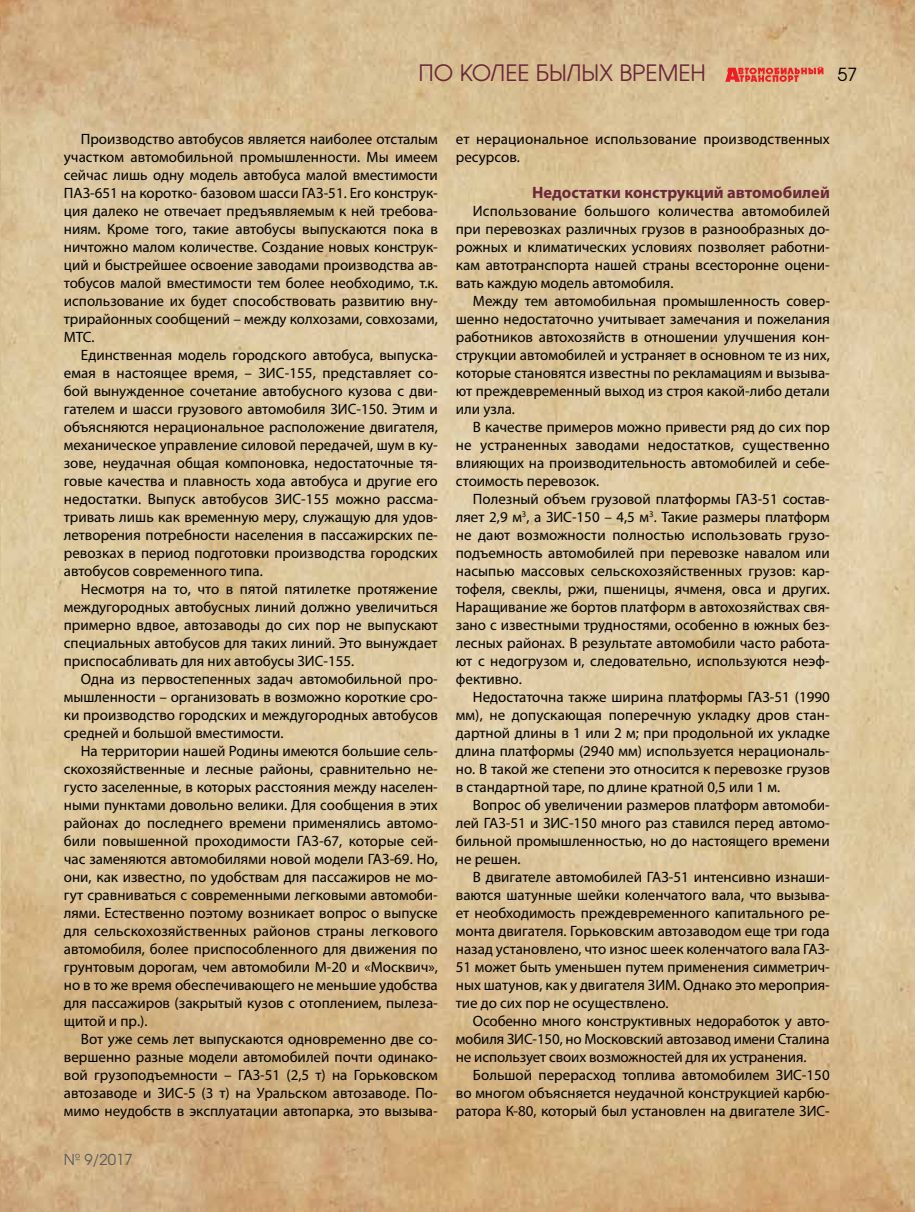
<style>
.page{position:relative;width:915px;height:1212px;background:#fff}
.page>*{position:absolute;margin:0;border:0;box-sizing:border-box;transform-origin:0 0}
.t1{font:22.5px "AG Avalanche C";color:#6a283a}
.t2{font:18px "AG Avalanche C";color:#000}
.t3{font:700 16.5px "Myriad Pro";color:#6a283a}
.t4{font:15px/18px "Myriad Pro";color:#000;text-align:justify}
.t5{font:15px "AG Avalanche C";color:#58595b}
</style>
<div class="page">
<img style="left:0;top:0;width:914px;height:1212px">
<svg style="left:725px;top:66px;width:98px;height:16px;background:#e17561"></svg>
<h1 class="t1" style="left:418px;top:59px;width:288px">ПО КОЛЕЕ БЫЛЫХ ВРЕМЕН</h1>
<p class="t2" style="left:837px;top:63px;width:21px">57</p>
<p class="t4" style="left:64px;top:130px;width:375px;text-indent:17px">Производство автобусов является наиболее отсталым участком автомобильной промышленности. Мы имеем сейчас лишь одну модель автобуса малой вместимости ПАЗ-651 на коротко- базовом шасси ГАЗ-51. Его конструк&shy;ция далеко не отвечает предъявляемым к ней требова&shy;ниям. Кроме того, такие автобусы выпускаются пока в ничтожно малом количестве. Создание новых конструк&shy;ций и быстрейшее освоение заводами производства ав&shy;тобусов малой вместимости тем более необходимо, т.к. использование их будет способствовать развитию вну&shy;трирайонных сообщений – между колхозами, совхозами, МТС.</p>
<p class="t4" style="left:64px;top:346px;width:375px;text-indent:17px">Единственная модель городского автобуса, выпуска&shy;емая в настоящее время, – ЗИС-155, представляет со&shy;бой вынужденное сочетание автобусного кузова с дви&shy;гателем и шасси грузового автомобиля ЗИС-150. Этим и объясняются нерациональное расположение двигателя, механическое управление силовой передачей, шум в ку&shy;зове, неудачная общая компоновка, недостаточные тя&shy;говые качества и плавность хода автобуса и другие его недостатки. Выпуск автобусов ЗИС-155 можно рассма&shy;тривать лишь как временную меру, служащую для удов&shy;летворения потребности населения в пассажирских пе&shy;ревозках в период подготовки производства городских автобусов современного типа.</p>
<p class="t4" style="left:64px;top:580px;width:375px;text-indent:17px">Несмотря на то, что в пятой пятилетке протяжение междугородных автобусных линий должно увеличиться примерно вдвое, автозаводы до сих пор не выпускают специальных автобусов для таких линий. Это вынуждает приспосабливать для них автобусы ЗИС-155.</p>
<p class="t4" style="left:64px;top:670px;width:375px;text-indent:17px">Одна из первостепенных задач автомобильной про&shy;мышленности – организовать в возможно короткие сро&shy;ки производство городских и междугородных автобусов средней и большой вместимости.</p>
<p class="t4" style="left:64px;top:742px;width:375px;text-indent:17px">На территории нашей Родины имеются большие сель&shy;скохозяйственные и лесные районы, сравнительно не&shy;густо заселенные, в которых расстояния между населен&shy;ными пунктами довольно велики. Для сообщения в этих районах до последнего времени применялись автомо&shy;били повышенной проходимости ГАЗ-67, которые сей&shy;час заменяются автомобилями новой модели ГАЗ-69. Но, они, как известно, по удобствам для пассажиров не мо&shy;гут сравниваться с современными легковыми автомоби&shy;лями. Естественно поэтому возникает вопрос о выпуске для сельскохозяйственных районов страны легкового автомобиля, более приспособленного для движения по грунтовым дорогам, чем автомобили М-20 и «Москвич», но в то же время обеспечивающего не меньшие удобства для пассажиров (закрытый кузов с отоплением, пылеза&shy;щитой и пр.).</p>
<p class="t4" style="left:64px;top:1030px;width:375px;text-indent:17px">Вот уже семь лет выпускаются одновременно две со&shy;вершенно разные модели автомобилей почти одинако&shy;вой грузоподъемности – ГАЗ-51 (2,5 т) на Горьковском автозаводе и ЗИС-5 (3 т) на Уральском автозаводе. По&shy;мимо неудобств в эксплуатации автопарка, это вызыва-</p>
<p class="t5" style="left:64px;top:1150px;width:70px">№ 9/2017</p>
<p class="t4" style="left:455px;top:130px;width:375px">ет нерациональное использование производственных ресурсов.</p>
<p class="t3" style="left:532px;top:182px;width:299px">Недостатки конструкций автомобилей</p>
<p class="t4" style="left:455px;top:202px;width:375px;text-indent:17px">Использование большого количества автомобилей при перевозках различных грузов в разнообразных до&shy;рожных и климатических условиях позволяет работни&shy;кам автотранспорта нашей страны всесторонне оцени&shy;вать каждую модель автомобиля.</p>
<p class="t4" style="left:455px;top:292px;width:375px;text-indent:17px">Между тем автомобильная промышленность совер&shy;шенно недостаточно учитывает замечания и пожелания работников автохозяйств в отношении улучшения кон&shy;струкции автомобилей и устраняет в основном те из них, которые становятся известны по рекламациям и вызыва&shy;ют преждевременный выход из строя какой-либо детали или узла.</p>
<p class="t4" style="left:455px;top:418px;width:375px;text-indent:17px">В качестве примеров можно привести ряд до сих пор не устраненных заводами недостатков, существенно влияющих на производительность автомобилей и себе&shy;стоимость перевозок.</p>
<p class="t4" style="left:455px;top:490px;width:375px;text-indent:17px">Полезный объем грузовой платформы ГАЗ-51 состав&shy;ляет 2,9 м<sup>3</sup>, а ЗИС-150 – 4,5 м<sup>3</sup>. Такие размеры платформ не дают возможности полностью использовать грузо&shy;подъемность автомобилей при перевозке навалом или насыпью массовых сельскохозяйственных грузов: кар&shy;тофеля, свеклы, ржи, пшеницы, ячменя, овса и других.<br>Наращивание же бортов платформ в автохозяйствах свя&shy;зано с известными трудностями, особенно в южных без&shy;лесных районах. В результате автомобили часто работа&shy;ют с недогрузом и, следовательно, используются неэф&shy;фективно.</p>
<p class="t4" style="left:455px;top:688px;width:375px;text-indent:17px">Недостаточна также ширина платформы ГАЗ-51 (1990 мм), не допускающая поперечную укладку дров стан&shy;дартной длины в 1 или 2 м; при продольной их укладке длина платформы (2940 мм) используется нерациональ&shy;но. В такой же степени это относится к перевозке грузов в стандартной таре, по длине кратной 0,5 или 1 м.</p>
<p class="t4" style="left:455px;top:796px;width:375px;text-indent:17px">Вопрос об увеличении размеров платформ автомоби&shy;лей ГАЗ-51 и ЗИС-150 много раз ставился перед автомо&shy;бильной промышленностью, но до настоящего времени не решен.</p>
<p class="t4" style="left:455px;top:868px;width:375px;text-indent:17px">В двигателе автомобилей ГАЗ-51 интенсивно изнаши&shy;ваются шатунные шейки коленчатого вала, что вызыва&shy;ет необходимость преждевременного капитального ре&shy;монта двигателя. Горьковским автозаводом еще три года назад установлено, что износ шеек коленчатого вала ГАЗ-51 может быть уменьшен путем применения симметрич&shy;ных шатунов, как у двигателя ЗИМ. Однако это мероприя&shy;тие до сих пор не осуществлено.</p>
<p class="t4" style="left:455px;top:1012px;width:375px;text-indent:17px">Особенно много конструктивных недоработок у авто&shy;мобиля ЗИС-150, но Московский автозавод имени Сталина не использует своих возможностей для их устранения.</p>
<p class="t4" style="left:455px;top:1066px;width:375px;text-indent:17px">Большой перерасход топлива автомобилем ЗИС-150 во многом объясняется неудачной конструкцией карбю&shy;ратора К-80, который был установлен на двигателе ЗИС-</p>
</div>
